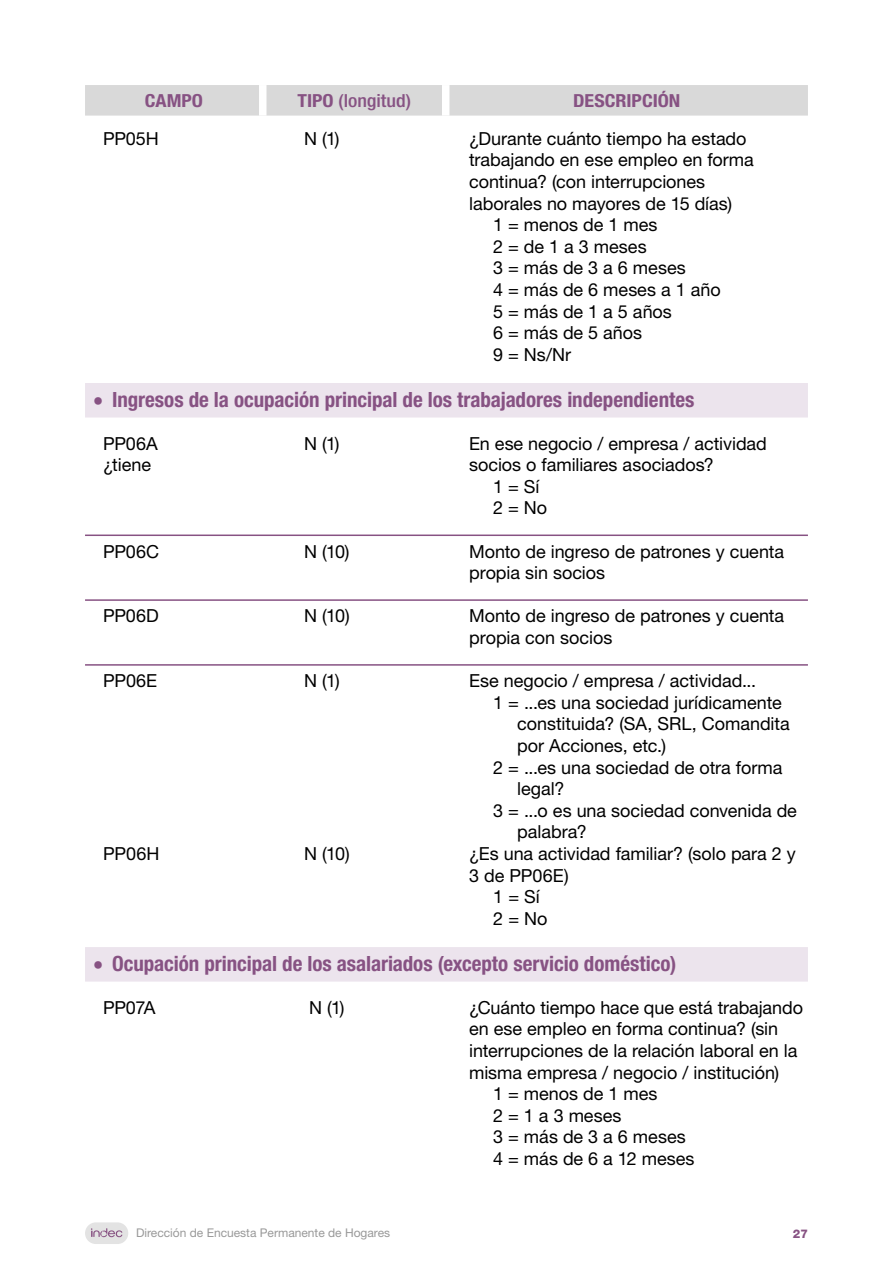
<style>
.page{position:relative;width:893px;height:1263px;background:#fff}
.page>*{position:absolute;margin:0;border:0;box-sizing:border-box;transform-origin:0 0}
.t1{font:700 condensed 21px "Helvetica Neue LT Std";color:#875283}
.t2{font:18px/21.6px "Helvetica Neue LT Std";letter-spacing:-.005em;color:#000}
.t3{font:700 condensed 18px "Helvetica Neue LT Std";letter-spacing:-.005em;color:#875283;scale:1.11 1}
.t4{font:500 condensed 18px "Helvetica Neue LT Std";letter-spacing:-.005em;color:#875283;scale:1.11 1}
.t5{font:12px "Helvetica Neue LT Std";color:#999}
.t6{font:800 12px "Helvetica Neue LT Std";color:#875283}
.s1{font-weight:700}
.s2{font-family:"Encode Sans";font-weight:900;font-stretch:semi-condensed}
</style>
<div class="page">
<div style="left:85px;top:1222px;width:43px;height:22px;background:#e3e3e3;border-radius:11px"></div>
<svg style="left:91px;top:1228px;width:31px;height:9px"></svg>
<div style="left:85px;top:85px;width:723px;height:31px;background:#d9d9d9"></div>
<div style="left:259px;top:85px;width:7px;height:31px;background:#fff"></div>
<div style="left:442px;top:85px;width:7px;height:31px;background:#fff"></div>
<div style="left:85px;top:383px;width:723px;height:34px;background:#ece4ed"></div>
<hr style="left:85px;top:534px;width:723px;height:2px;background:#875283">
<hr style="left:85px;top:599px;width:723px;height:2px;background:#875283">
<hr style="left:85px;top:664px;width:723px;height:2px;background:#875283">
<div style="left:85px;top:947px;width:723px;height:34px;background:#ece4ed"></div>
<p class="t3" style="left:145px;top:89px;width:54px">CAMPO</p>
<p class="t4" style="left:297px;top:90px;width:104px"><span class="s1">TIPO</span> (longitud)</p>
<p class="t3" style="left:573px;top:89px;width:98px">DESCRIPCIÓN</p>
<p class="t2" style="left:103px;top:127px;width:57px">PP05H</p>
<p class="t2" style="left:304px;top:127px;width:37px">N (1)</p>
<p class="t2" style="left:469px;top:127px;width:279px">¿Durante cuánto tiempo ha estado</p>
<p class="t2" style="left:469px;top:149px;width:286px">trabajando en ese empleo en forma</p>
<p class="t2" style="left:469px;top:171px;width:238px">continua? (con interrupciones</p>
<p class="t2" style="left:469px;top:192px;width:264px">laborales no mayores de 15 días)</p>
<p class="t2" style="left:493px;top:214px;width:166px">1 = menos de 1 mes</p>
<p class="t2" style="left:493px;top:235px;width:155px">2 = de 1 a 3 meses</p>
<p class="t2" style="left:493px;top:257px;width:194px">3 = más de 3 a 6 meses</p>
<p class="t2" style="left:493px;top:279px;width:229px">4 = más de 6 meses a 1 año</p>
<p class="t2" style="left:493px;top:300px;width:180px">5 = más de 1 a 5 años</p>
<p class="t2" style="left:493px;top:322px;width:151px">6 = más de 5 años</p>
<p class="t2" style="left:493px;top:343px;width:79px">9 = Ns/Nr</p>
<p class="t1" style="left:94px;top:387px;width:602px"><span class="s2">•</span> Ingresos de la ocupación principal de los trabajadores independientes</p>
<p class="t2" style="left:103px;top:432px;width:56px">PP06A</p>
<p class="t2" style="left:304px;top:432px;width:37px">N (1)</p>
<p class="t2" style="left:469px;top:432px;width:299px">En ese negocio / empresa / actividad</p>
<p class="t2" style="left:103px;top:454px;width:49px">¿tiene</p>
<p class="t2" style="left:493px;top:454px;width:222px;text-indent:-24px">socios o familiares asociados?<br>1 = Sí<br>2 = No</p>
<p class="t2" style="left:103px;top:540px;width:58px">PP06C</p>
<p class="t2" style="left:304px;top:540px;width:47px">N (10)</p>
<p class="t2" style="left:469px;top:540px;width:317px">Monto de ingreso de patrones y cuenta propia sin socios</p>
<p class="t2" style="left:103px;top:605px;width:57px">PP06D</p>
<p class="t2" style="left:304px;top:605px;width:47px">N (10)</p>
<p class="t2" style="left:469px;top:605px;width:317px">Monto de ingreso de patrones y cuenta propia con socios</p>
<p class="t2" style="left:103px;top:670px;width:56px">PP06E</p>
<p class="t2" style="left:304px;top:670px;width:37px">N (1)</p>
<p class="t2" style="left:469px;top:670px;width:288px">Ese negocio / empresa / actividad...</p>
<p class="t2" style="left:493px;top:691px;width:290px">1 = ...es una sociedad jurídicamente</p>
<p class="t2" style="left:517px;top:713px;width:274px">constituida? (SA, SRL, Comandita</p>
<p class="t2" style="left:517px;top:735px;width:150px">por Acciones, etc.)</p>
<p class="t2" style="left:493px;top:756px;width:291px">2 = ...es una sociedad de otra forma</p>
<p class="t2" style="left:517px;top:778px;width:49px">legal?</p>
<p class="t2" style="left:493px;top:799px;width:305px">3 = ...o es una sociedad convenida de</p>
<p class="t2" style="left:517px;top:821px;width:71px">palabra?</p>
<p class="t2" style="left:103px;top:843px;width:58px">PP06H</p>
<p class="t2" style="left:304px;top:843px;width:47px">N (10)</p>
<p class="t2" style="left:469px;top:843px;width:328px">¿Es una actividad familiar? (solo para 2 y</p>
<p class="t2" style="left:469px;top:864px;width:101px">3 de PP06E)</p>
<p class="t2" style="left:493px;top:886px;width:48px">1 = Sí</p>
<p class="t2" style="left:493px;top:907px;width:56px">2 = No</p>
<p class="t1" style="left:94px;top:951px;width:584px"><span class="s2">•</span> Ocupación principal de los asalariados (excepto servicio doméstico)</p>
<p class="t2" style="left:103px;top:996px;width:54px">PP07A</p>
<p class="t2" style="left:309px;top:996px;width:37px">N (1)</p>
<p class="t2" style="left:469px;top:996px;width:335px">¿Cuánto tiempo hace que está trabajando</p>
<p class="t2" style="left:469px;top:1018px;width:311px">en ese empleo en forma continua? (sin</p>
<p class="t2" style="left:469px;top:1039px;width:330px">interrupciones de la relación laboral en la</p>
<p class="t2" style="left:469px;top:1061px;width:312px">misma empresa / negocio / institución)</p>
<p class="t2" style="left:493px;top:1083px;width:166px">1 = menos de 1 mes</p>
<p class="t2" style="left:493px;top:1104px;width:130px">2 = 1 a 3 meses</p>
<p class="t2" style="left:493px;top:1126px;width:194px">3 = más de 3 a 6 meses</p>
<p class="t2" style="left:493px;top:1147px;width:203px">4 = más de 6 a 12 meses</p>
<p class="t5" style="left:136px;top:1226px;width:256px">Dirección de Encuesta Permanente de Hogares</p>
<p class="t6" style="left:793px;top:1226px;width:17px">27</p>
</div>
